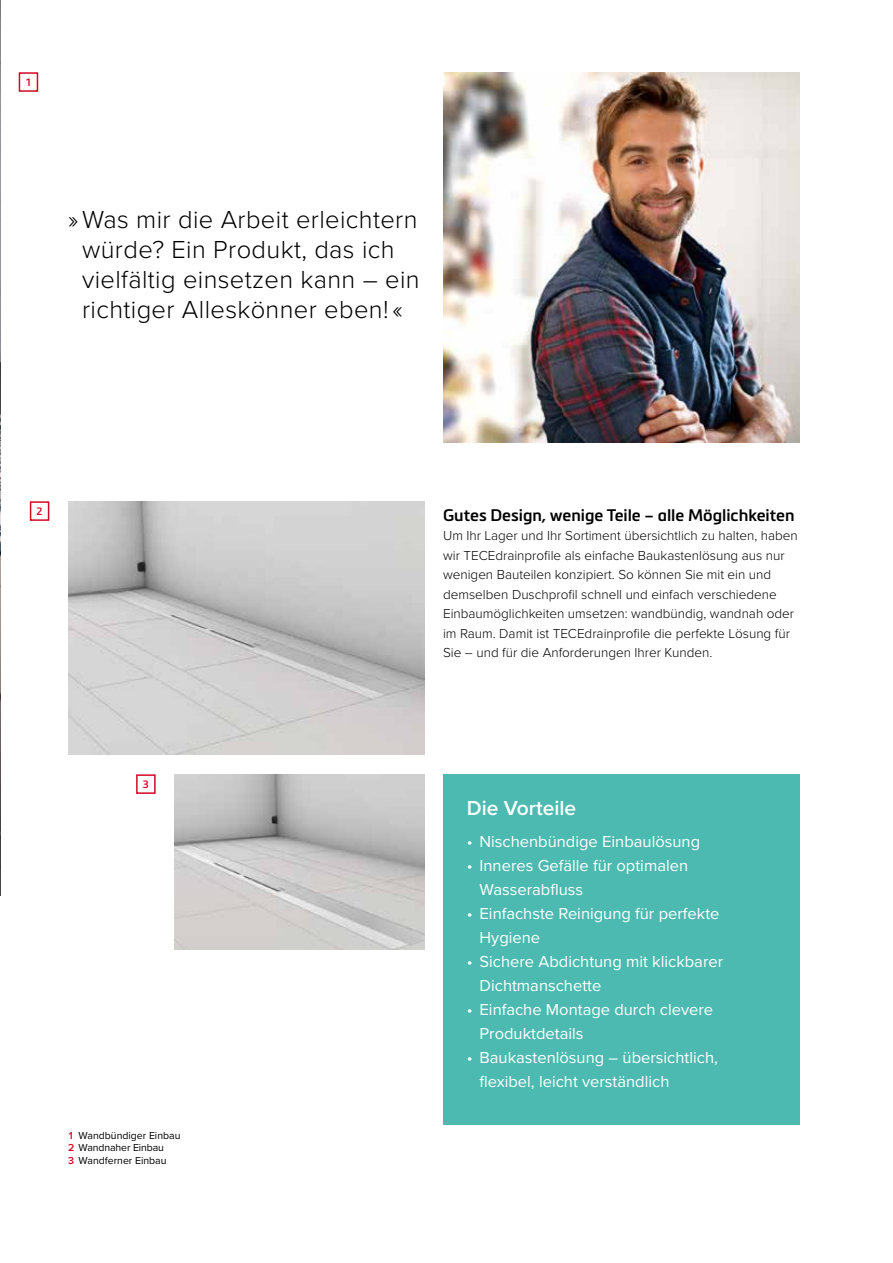
<style>
.page{position:relative;width:893px;height:1263px;background:#fff}
.page>*{position:absolute;margin:0;border:0;box-sizing:border-box;transform-origin:0 0}
.t1{font:300 25.5px/30px "Proxima Nova";letter-spacing:.015em;color:#000;text-align:center}
.t2{font:600 21px "Proxima Nova";color:#fff}
.t3{font:16.5px/24px "Proxima Nova";color:#fff}
.t4{font:600 16.5px "Metronic Pro";color:#000}
.t5{font:300 13.5px/19.5px "Proxima Nova";color:#000}
.t6{font:10.5px/12.9px "Proxima Nova";color:#000}
.t7{font:600 10.5px "Metronic Pro";color:#d60524}
.s1{font-weight:600;color:#d60524}
</style>
<div class="page">
<img style="left:443px;top:72px;width:356px;height:371px">
<img style="left:68px;top:501px;width:356px;height:254px">
<img style="left:174px;top:774px;width:250px;height:176px">
<img style="left:0;top:0;width:1px;height:895px">
<div style="left:443px;top:774px;width:356px;height:351px;background:#4cbab0"></div>
<div style="left:19px;top:72px;width:19px;height:20px;border:2px solid #d60524"></div>
<div style="left:30px;top:501px;width:19px;height:20px;border:2px solid #d60524"></div>
<div style="left:136px;top:774px;width:20px;height:20px;border:2px solid #d60524"></div>
<p class="t7" style="left:25px;top:76px;width:8px">1</p>
<h1 class="t1" style="left:68px;top:204px;width:353px">» Was mir die Arbeit erleichtern würde? Ein Produkt, das ich vielfältig einsetzen kann – ein richtiger Alleskönner eben! «</h1>
<p class="t7" style="left:36px;top:505px;width:8px">2</p>
<p class="t7" style="left:143px;top:778px;width:8px">3</p>
<p class="t6" style="left:68px;top:1128px;width:114px"><span class="s1">1</span> Wandbündiger Einbau<br><span class="s1">2</span> Wandnaher Einbau<br><span class="s1">3</span> Wandferner Einbau</p>
<p class="t4" style="left:443px;top:505px;width:353px">Gutes Design, wenige Teile – alle Möglichkeiten</p>
<p class="t5" style="left:443px;top:525px;width:356px">Um Ihr Lager und Ihr Sortiment übersichtlich zu halten, haben wir TECEdrainprofile als einfache Baukastenlösung aus nur wenigen Bauteilen konzipiert. So können Sie mit ein und demselben Duschprofil schnell und einfach verschiedene Einbaumöglichkeiten umsetzen: wandbündig, wandnah oder im Raum. Damit ist TECEdrainprofile die perfekte Lösung für Sie – und für die Anforderungen Ihrer Kunden.</p>
<h2 class="t2" style="left:467px;top:792px;width:111px">Die Vorteile</h2>
<p class="t3" style="left:467px;top:829px;width:235px">• Nischenbündige Einbaulösung</p>
<p class="t3" style="left:480px;top:853px;width:210px;text-indent:-13px">• Inneres Gefälle für optimalen<br>Wasserabfluss</p>
<p class="t3" style="left:480px;top:901px;width:241px;text-indent:-13px">• Einfachste Reinigung für perfekte<br>Hygiene</p>
<p class="t3" style="left:480px;top:949px;width:245px;text-indent:-13px">• Sichere Abdichtung mit klickbarer<br>Dichtmanschette</p>
<p class="t3" style="left:480px;top:997px;width:235px;text-indent:-13px">• Einfache Montage durch clevere<br>Produktdetails</p>
<p class="t3" style="left:480px;top:1045px;width:240px;text-indent:-13px">• Baukastenlösung – übersichtlich, flexibel, leicht verständlich</p>
</div>
